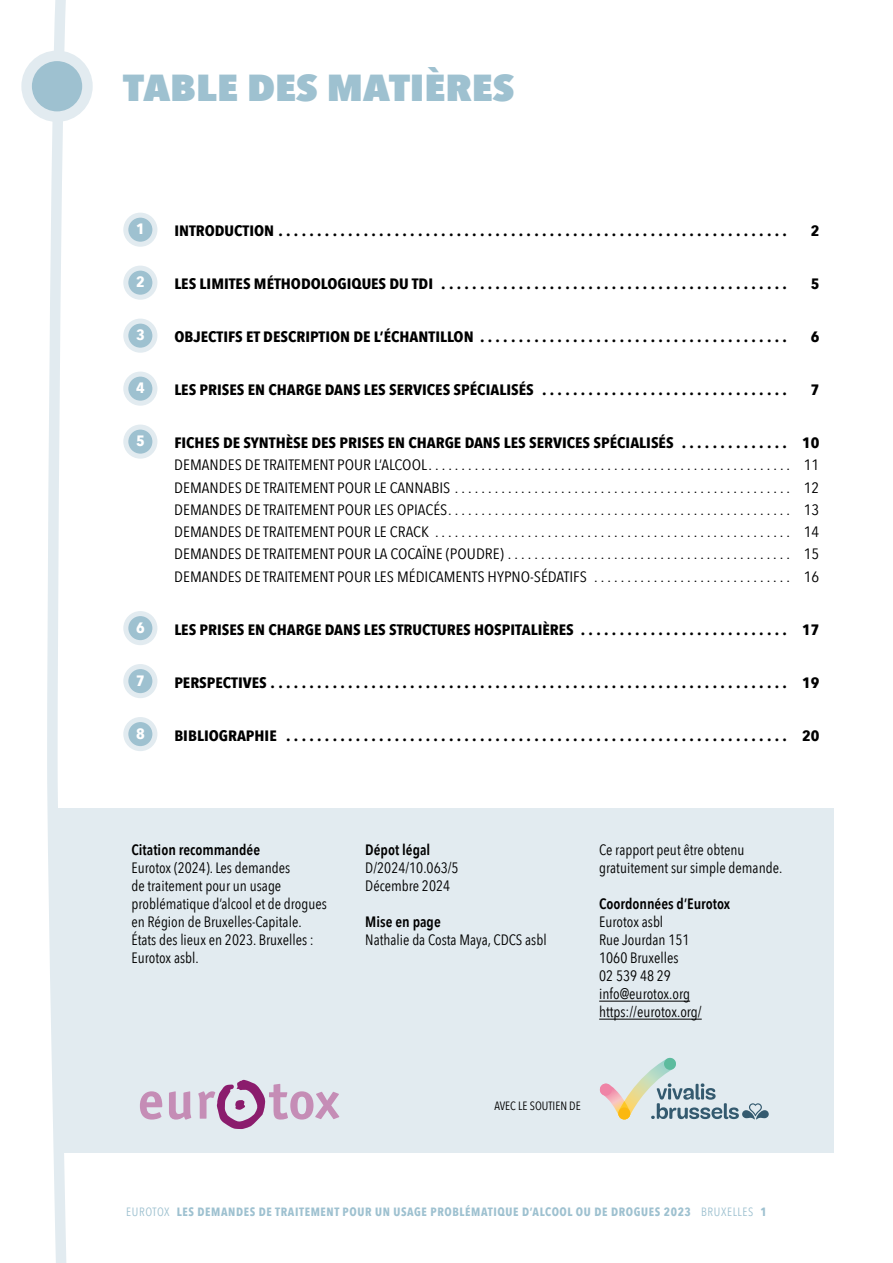
<style>
.page{position:relative;width:893px;height:1263px;background:#fff}
.page>*{position:absolute;margin:0;border:0;box-sizing:border-box;transform-origin:0 0}
.t1{font:800 37.5px "Avenir Next Condensed";color:#9ec1d0;scale:1.2 1}
.t2{font:700 15px "Avenir Next Condensed";color:#000;scale:1.1 1}
.t3{font:15px/22.2px "Avenir Next Condensed";color:#000;text-align:justify;scale:1.1 1}
.t4{font:15px/18px "Avenir Next Condensed";color:#000}
.t5{font:600 15px "Avenir Next Condensed";color:#000}
.t6{font:700 15px "Avenir Next Condensed";color:#fff;scale:1.1 1}
.t7{font:700 12px "Avenir Next Condensed";letter-spacing:.05em;color:#9ec1d0}
.t8{font:12px "Avenir Next Condensed";color:#000}
.s1{font-weight:400}
</style>
<div class="page">
<svg style="left:43px;top:0;width:30px;height:1263px"></svg>
<svg style="left:27px;top:56px;width:60px;height:61px;background:#a9c7d5"></svg>
<div style="left:21px;top:51px;width:72px;height:71px;border:10px solid #e2ebf0;border-radius:50%"></div>
<div style="left:126px;top:215px;width:29px;height:29px;background:#9ec1d0;border-radius:50%"></div>
<div style="left:123px;top:213px;width:34px;height:34px;border:5px solid #e2ebf0;border-radius:50%"></div>
<div style="left:126px;top:268px;width:29px;height:29px;background:#9ec1d0;border-radius:50%"></div>
<div style="left:123px;top:266px;width:34px;height:34px;border:5px solid #e2ebf0;border-radius:50%"></div>
<div style="left:126px;top:321px;width:29px;height:29px;background:#9ec1d0;border-radius:50%"></div>
<div style="left:123px;top:319px;width:34px;height:34px;border:5px solid #e2ebf0;border-radius:50%"></div>
<div style="left:126px;top:374px;width:29px;height:29px;background:#9ec1d0;border-radius:50%"></div>
<div style="left:123px;top:372px;width:34px;height:34px;border:5px solid #e2ebf0;border-radius:50%"></div>
<div style="left:126px;top:427px;width:29px;height:29px;background:#9ec1d0;border-radius:50%"></div>
<div style="left:123px;top:425px;width:34px;height:34px;border:5px solid #e2ebf0;border-radius:50%"></div>
<div style="left:126px;top:614px;width:29px;height:29px;background:#9ec1d0;border-radius:50%"></div>
<div style="left:123px;top:611px;width:34px;height:34px;border:5px solid #e2ebf0;border-radius:50%"></div>
<div style="left:126px;top:666px;width:29px;height:30px;background:#9ec1d0;border-radius:50%"></div>
<div style="left:123px;top:664px;width:34px;height:34px;border:5px solid #e2ebf0;border-radius:50%"></div>
<div style="left:126px;top:719px;width:29px;height:30px;background:#9ec1d0;border-radius:50%"></div>
<div style="left:123px;top:717px;width:34px;height:34px;border:5px solid #e2ebf0;border-radius:50%"></div>
<div style="left:58px;top:808px;width:775px;height:344px;background:#e2ebf0"></div>
<hr style="left:599px;top:1001px;width:91px;height:1px;background:#000">
<hr style="left:599px;top:1019px;width:103px;height:1px;background:#000">
<svg style="left:140px;top:1091px;width:22px;height:28px"></svg>
<svg style="left:169px;top:1091px;width:22px;height:28px"></svg>
<svg style="left:198px;top:1080px;width:141px;height:49px"></svg>
<svg style="left:599px;top:1058px;width:170px;height:62px"></svg>
<div style="left:618px;top:1107px;width:12px;height:12px;background:#fbb811;border-radius:50%"></div>
<div style="left:664px;top:1058px;width:12px;height:12px;background:#5dbb9e;border-radius:50%"></div>
<div style="left:600px;top:1084px;width:12px;height:11px;background:#ef84a6;border-radius:50%"></div>
<h1 class="t1" style="left:123px;top:65px;width:327px">TABLE DES MATIÈRES</h1>
<p class="t6" style="left:136px;top:220px;width:9px">1</p>
<p class="t2" style="left:174px;top:222px;width:558px">INTRODUCTION . . . . . . . . . . . . . . . . . . . . . . . . . . . . . . . . . . . . . . . . . . . . . . . . . . . . . . . . . . . . . . . . . .</p>
<p class="t2" style="left:811px;top:222px;width:9px">2</p>
<p class="t6" style="left:136px;top:273px;width:9px">2</p>
<p class="t2" style="left:174px;top:275px;width:558px">LES LIMITES MÉTHODOLOGIQUES DU TDI . . . . . . . . . . . . . . . . . . . . . . . . . . . . . . . . . . . . . . . . . . . . .</p>
<p class="t2" style="left:811px;top:275px;width:9px">5</p>
<p class="t6" style="left:136px;top:326px;width:9px">3</p>
<p class="t2" style="left:174px;top:328px;width:558px">OBJECTIFS ET DESCRIPTION DE L’ÉCHANTILLON . . . . . . . . . . . . . . . . . . . . . . . . . . . . . . . . . . . . . . . .</p>
<p class="t2" style="left:811px;top:328px;width:9px">6</p>
<p class="t6" style="left:136px;top:379px;width:9px">4</p>
<p class="t2" style="left:174px;top:381px;width:558px">LES PRISES EN CHARGE DANS LES SERVICES SPÉCIALISÉS . . . . . . . . . . . . . . . . . . . . . . . . . . . . . . . .</p>
<p class="t2" style="left:811px;top:381px;width:9px">7</p>
<p class="t6" style="left:136px;top:432px;width:9px">5</p>
<p class="t2" style="left:174px;top:434px;width:588px">FICHES DE SYNTHÈSE DES PRISES EN CHARGE DANS LES SERVICES SPÉCIALISÉS . . . . . . . . . . . . . . 10</p>
<p class="t3" style="left:174px;top:453px;width:588px">DEMANDES DE TRAITEMENT POUR L’ALCOOL . . . . . . . . . . . . . . . . . . . . . . . . . . . . . . . . . . . . . . . . . . . . . . . . . . . . . . . 11<br>DEMANDES DE TRAITEMENT POUR LE CANNABIS . . . . . . . . . . . . . . . . . . . . . . . . . . . . . . . . . . . . . . . . . . . . . . . . . . . 12<br>DEMANDES DE TRAITEMENT POUR LES OPIACÉS . . . . . . . . . . . . . . . . . . . . . . . . . . . . . . . . . . . . . . . . . . . . . . . . . . . . 13<br>DEMANDES DE TRAITEMENT POUR LE CRACK . . . . . . . . . . . . . . . . . . . . . . . . . . . . . . . . . . . . . . . . . . . . . . . . . . . . . . 14<br>DEMANDES DE TRAITEMENT POUR LA COCAÏNE (POUDRE) . . . . . . . . . . . . . . . . . . . . . . . . . . . . . . . . . . . . . . . . . . . 15<br>DEMANDES DE TRAITEMENT POUR LES MÉDICAMENTS HYPNO-SÉDATIFS . . . . . . . . . . . . . . . . . . . . . . . . . . . . . . 16</p>
<p class="t6" style="left:136px;top:618px;width:9px">6</p>
<p class="t2" style="left:174px;top:620px;width:588px">LES PRISES EN CHARGE DANS LES STRUCTURES HOSPITALIÈRES . . . . . . . . . . . . . . . . . . . . . . . . . . . 17</p>
<p class="t6" style="left:136px;top:671px;width:9px">7</p>
<p class="t2" style="left:174px;top:673px;width:588px">PERSPECTIVES . . . . . . . . . . . . . . . . . . . . . . . . . . . . . . . . . . . . . . . . . . . . . . . . . . . . . . . . . . . . . . . . . . . 19</p>
<p class="t6" style="left:136px;top:724px;width:9px">8</p>
<p class="t2" style="left:174px;top:726px;width:588px">BIBLIOGRAPHIE . . . . . . . . . . . . . . . . . . . . . . . . . . . . . . . . . . . . . . . . . . . . . . . . . . . . . . . . . . . . . . . . . 20</p>
<p class="t5" style="left:131px;top:837px;width:130px">Citation recommandée</p>
<p class="t4" style="left:131px;top:858px;width:197px">Eurotox (2024). Les demandes<br>de traitement pour un usage problématique d’alcool et de drogues en Région de Bruxelles-Capitale.<br>États des lieux en 2023. Bruxelles :<br>Eurotox asbl.</p>
<p class="t5" style="left:365px;top:837px;width:67px">Dépot légal</p>
<p class="t4" style="left:365px;top:858px;width:95px">D/2024/10.063/5<br>Décembre 2024</p>
<p class="t5" style="left:365px;top:909px;width:77px">Mise en page</p>
<p class="t4" style="left:365px;top:930px;width:183px">Nathalie da Costa Maya, CDCS asbl</p>
<p class="t4" style="left:599px;top:840px;width:183px">Ce rapport peut être obtenu gratuitement sur simple demande.</p>
<p class="t5" style="left:599px;top:891px;width:133px">Coordonnées d’Eurotox</p>
<p class="t4" style="left:599px;top:912px;width:104px">Eurotox asbl<br>Rue Jourdan 151<br>1060 Bruxelles<br>02 539 48 29 info@eurotox.org https://eurotox.org/</p>
<p class="t8" style="left:494px;top:1096px;width:88px">AVEC LE SOUTIEN DE</p>
<p class="t7" style="left:126px;top:1204px;width:642px"><span class="s1">EUROTOX</span> LES DEMANDES DE TRAITEMENT POUR UN USAGE PROBLÉMATIQUE D’ALCOOL OU DE DROGUES 2023 <span class="s1">BRUXELLES</span> 1</p>
</div>
